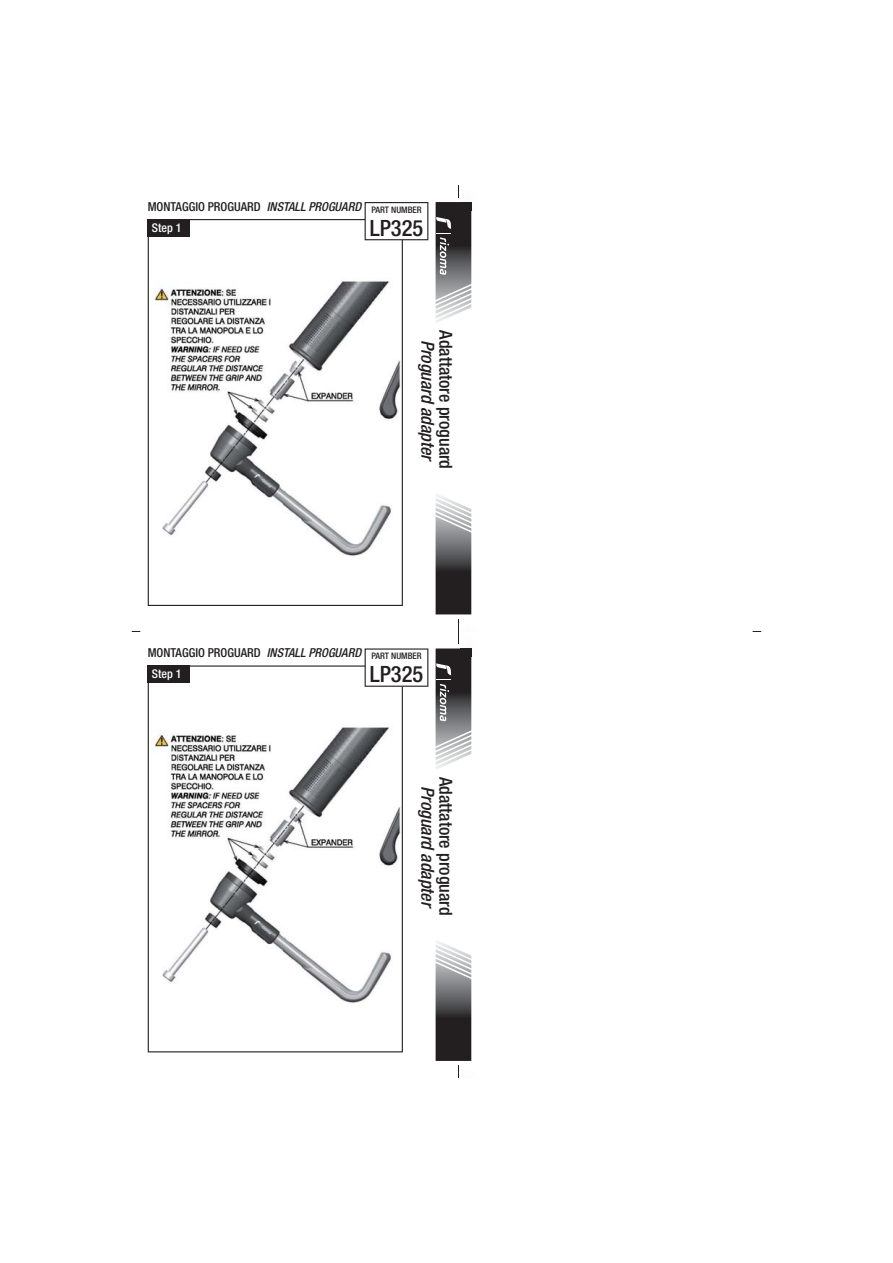
<style>
.page{position:relative;width:893px;height:1263px;background:#fff}
.page>*{position:absolute;margin:0;border:0;box-sizing:border-box;transform-origin:0 0}
.t1{font:500 condensed 22.5px "Helvetica Neue LT Std";color:#231f20}
.t2{font:500 condensed 18px "Helvetica Neue LT Std";color:#231f20}
.t3{font:italic 500 condensed 18px "Helvetica Neue LT Std";color:#231f20}
.t4{font:500 condensed 12.3px "Helvetica Neue LT Std";color:#231f20}
.t5{font:500 condensed 12px "Helvetica Neue LT Std";color:#fff}
.t6{font:500 condensed 9px "Helvetica Neue LT Std";color:#231f20}
.s1{font-style:italic}
</style>
<div class="page">
<svg style="left:148px;top:219px;width:255px;height:387px"></svg>
<svg style="left:365px;top:185px;width:107px;height:141px"></svg>
<div style="left:148px;top:219px;width:42px;height:17px;background:#231f20"></div>
<svg style="left:435px;top:941px;width:37px;height:137px"></svg>
<svg style="left:148px;top:666px;width:255px;height:386px"></svg>
<svg style="left:365px;top:490px;width:107px;height:283px"></svg>
<div style="left:148px;top:666px;width:42px;height:17px;background:#231f20"></div>
<p class="t4" style="left:148px;top:202px;width:215px">MONTAGGIO PROGUARD <span class="s1">INSTALL PROGUARD</span></p>
<p class="t5" style="left:152px;top:223px;width:31px">Step 1</p>
<p class="t6" style="left:371px;top:206px;width:52px">PART NUMBER</p>
<h1 class="t1" style="left:370px;top:219px;width:55px">LP325</h1>
<h2 class="t2" style="left:452px;top:330px;width:140px;rotate:90deg">Adattatore proguard</h2>
<h2 class="t3" style="left:434px;top:340px;width:124px;rotate:90deg">Proguard adapter</h2>
<p class="t4" style="left:148px;top:649px;width:215px">MONTAGGIO PROGUARD <span class="s1">INSTALL PROGUARD</span></p>
<p class="t5" style="left:152px;top:670px;width:31px">Step 1</p>
<p class="t6" style="left:371px;top:653px;width:52px">PART NUMBER</p>
<h1 class="t1" style="left:370px;top:666px;width:55px">LP325</h1>
<h2 class="t2" style="left:452px;top:777px;width:140px;rotate:90deg">Adattatore proguard</h2>
<h2 class="t3" style="left:434px;top:786px;width:124px;rotate:90deg">Proguard adapter</h2>
</div>
